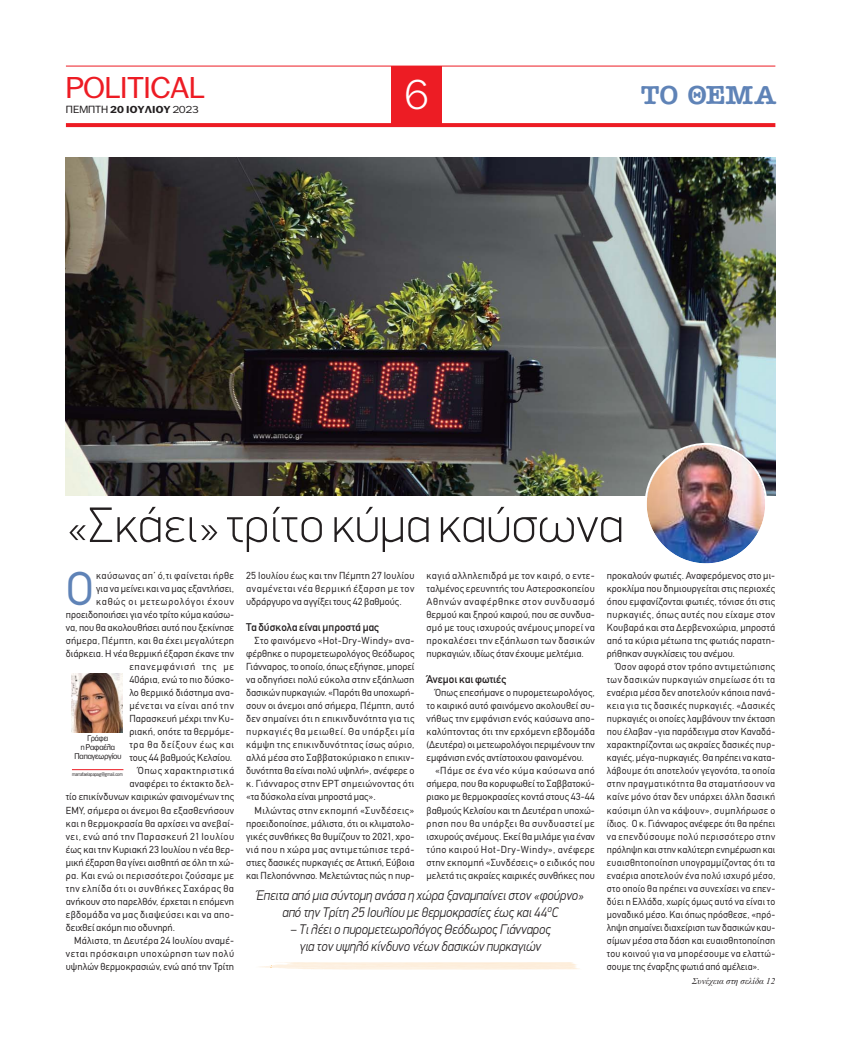
<style>
.page{position:relative;width:841px;height:1039px;background:#fff}
.page>*{position:absolute;margin:0;border:0;box-sizing:border-box;transform-origin:0 0}
.t1{font:100 50px "PF Din Display";color:#231f20;scale:1.05 1}
.t2{font:46.5px "CF Din";color:#5f83b7}
.t3{font:300 40px "PF Franklin Gothic";color:#fff}
.t4{font:29px "PF Franklin Gothic";color:#ed1c24;scale:1.1 1}
.t5{font:26px "American Type ITC Hel Dm Bd";color:#5f83b7;scale:1.06 1}
.t6{font:italic 300 14px/17px "PF Din Display";color:#231f20;text-align:center;scale:.91 1}
.t7{font:11px "CF Din";color:#231f20}
.t8{font:10px/13px "CF Din";letter-spacing:.01em;color:#231f20;text-align:justify}
.t9{font:10px "CF Din";letter-spacing:.055em;color:#231f20}
.t10{font:10px "CF Din";letter-spacing:.035em;color:#231f20}
.t11{font:10px "CF Din";letter-spacing:.075em;color:#231f20}
.t12{font:10px "CF Din";letter-spacing:.05em;color:#231f20}
.t13{font:10px "CF Din";letter-spacing:.04em;color:#231f20}
.t14{font:10px "CF Din";letter-spacing:.06em;color:#231f20}
.t15{font:700 9.7px "PF Franklin Gothic";letter-spacing:.01em;color:#231f20;scale:1.1 1}
.t16{font:italic 9px "Times New Roman";color:#231f20}
.t17{font:8px/9px "PF Franklin Gothic";color:#231f20;text-align:center;scale:.95 1}
.t18{font:5px "PF Franklin Gothic";color:#231f20;scale:.82 1}
.s1{font-weight:400;font-size:10px}
.s2{font-weight:400}
</style>
<div class="page">
<svg style="left:66px;top:123px;width:709px;height:4px;background:#ed2028"></svg>
<div style="left:391px;top:66px;width:50px;height:60px;background:#ed1c24"></div>
<hr style="left:66px;top:66px;width:709px;height:1px;background:#ed1c24">
<img style="left:66px;top:157px;width:708px;height:338px">
<img style="left:71px;top:673px;width:52px;height:60px">
<hr style="left:72px;top:769px;width:51px;height:1px;background:#ed1c24">
<img style="left:644px;top:443px;width:122px;height:121px">
<h3 class="t4" style="left:66px;top:71px;width:127px">ΡOLITICAL</h3>
<h3 class="t3" style="left:405px;top:72px;width:25px">6</h3>
<h3 class="t5" style="left:641px;top:81px;width:129px">TO ΘΕΜΑ</h3>
<p class="t15" style="left:66px;top:104px;width:122px"><span class="s1">ΠΕΜΠΤΗ</span> 20 ΙΟΥΛΙΟΥ <span class="s2">2023</span></p>
<h1 class="t1" style="left:66px;top:495px;width:532px">«Σκάει» τρίτο κύμα καύσωνα</h1>
<h2 class="t2" style="left:66px;top:571px;width:30px">Ο</h2>
<p class="t13" style="left:96px;top:572px;width:139px">καύσωνας απ’ ό,τι φαίνεται ήρθε</p>
<p class="t8" style="left:246px;top:570px;width:170px">25 Ιουλίου έως και την Πέμπτη 27 Ιουλίου αναμένεται νέα θερμική έξαρση με τον υδράργυρο να αγγίξει τους 42 βαθμούς.</p>
<p class="t7" style="left:246px;top:621px;width:134px">Τα δύσκολα είναι μπροστά μας</p>
<p class="t8" style="left:246px;top:635px;width:170px;text-indent:9px">Στο φαινόμενο «Hot-Dry-Windy» ανα&shy;φέρθηκε ο πυρομετεωρολόγος Θεόδωρος Γιάνναρος, το οποίο, όπως εξήγησε, μπορεί να οδηγήσει πολύ εύκολα στην εξάπλωση δασικών πυρκαγιών. «Παρότι θα υποχωρή&shy;σουν οι άνεμοι από σήμερα, Πέμπτη, αυτό δεν σημαίνει ότι η επικινδυνότητα για τις πυρκαγιές θα μειωθεί. Θα υπάρξει μία κάμψη της επικινδυνότητας ίσως αύριο, αλλά μέσα στο Σαββατοκύριακο η επικιν&shy;δυνότητα θα είναι πολύ υψηλή», ανέφερε ο κ. Γιάνναρος στην ΕΡΤ σημειώνοντας ότι «τα δύσκολα είναι μπροστά μας».</p>
<p class="t8" style="left:246px;top:804px;width:170px;text-indent:9px">Μιλώντας στην εκπομπή «Συνδέσεις» προειδοποίησε, μάλιστα, ότι οι κλιματολο&shy;γικές συνθήκες θα θυμίζουν το 2021, χρο&shy;νιά που η χώρα μας αντιμετώπισε τερά&shy;στιες δασικές πυρκαγιές σε Αττική, Εύβοια και Πελοπόννησο. Μελετώντας πώς η πυρ-</p>
<p class="t8" style="left:426px;top:570px;width:170px">καγιά αλληλεπιδρά με τον καιρό, ο εντε&shy;ταλμένος ερευνητής του Αστεροσκοπείου Αθηνών αναφέρθηκε στον συνδυασμό θερμού και ξηρού καιρού, που σε συνδυα&shy;σμό με τους ισχυρούς ανέμους μπορεί να προκαλέσει την εξάπλωση των δασικών πυρκαγιών, ιδίως όταν έχουμε μελτέμια.</p>
<p class="t7" style="left:426px;top:673px;width:81px">Άνεμοι και φωτιές</p>
<p class="t8" style="left:426px;top:687px;width:170px;text-indent:9px">Όπως επεσήμανε ο πυρομετεωρολόγος, το καιρικό αυτό φαινόμενο ακολουθεί συ&shy;νήθως την εμφάνιση ενός καύσωνα απο&shy;καλύπτοντας ότι την ερχόμενη εβδομάδα (Δευτέρα) οι μετεωρολόγοι περιμένουν την εμφάνιση ενός αντίστοιχου φαινομένου.</p>
<p class="t8" style="left:426px;top:765px;width:170px;text-indent:9px">«Πάμε σε ένα νέο κύμα καύσωνα από σήμερα, που θα κορυφωθεί το Σαββατοκύ&shy;ριακο με θερμοκρασίες κοντά στους 43-44 βαθμούς Κελσίου και τη Δευτέρα η υποχώ&shy;ρηση που θα υπάρξει θα συνδυαστεί με ισχυρούς ανέμους. Εκεί θα μιλάμε για έναν τύπο καιρού Hot-Dry-Windy», ανέφερε στην εκπομπή «Συνδέσεις» ο ειδικός που μελετά τις ακραίες καιρικές συνθήκες που</p>
<p class="t8" style="left:606px;top:570px;width:170px">προκαλούν φωτιές. Αναφερόμενος στο μι&shy;κροκλίμα που δημιουργείται στις περιοχές όπου εμφανίζονται φωτιές, τόνισε ότι στις πυρκαγιές, όπως αυτές που είχαμε στον Κουβαρά και στα Δερβενοχώρια, μπροστά από τα κύρια μέτωπα της φωτιάς παρατη&shy;ρήθηκαν συγκλίσεις του ανέμου.</p>
<p class="t8" style="left:606px;top:661px;width:170px;text-indent:9px">Όσον αφορά στον τρόπο αντιμετώπισης των δασικών πυρκαγιών σημείωσε ότι τα εναέρια μέσα δεν αποτελούν κάποια πανά&shy;κεια για τις δασικές πυρκαγιές. «Δασικές πυρκαγιές οι οποίες λαμβάνουν την έκταση που έλαβαν -για παράδειγμα στον Καναδά&shy;χαρακτηρίζονται ως ακραίες δασικές πυρ&shy;καγιές, μέγα-πυρκαγιές. Θα πρέπει να κατα&shy;λάβουμε ότι αποτελούν γεγονότα, τα οποία στην πραγματικότητα θα σταματήσουν να καίνε μόνο όταν δεν υπάρχει άλλη δασική καύσιμη ύλη να κάψουν», συμπλήρωσε ο ίδιος. Ο κ. Γιάνναρος ανέφερε ότι θα πρέπει να επενδύσουμε πολύ περισσότερο στην πρόληψη και στην καλύτερη ενημέρωση και ευαισθητοποίηση υπογραμμίζοντας ότι τα εναέρια αποτελούν ένα πολύ ισχυρό μέσο, στο οποίο θα πρέπει να συνεχίσει να επεν&shy;δύει η Ελλάδα, χωρίς όμως αυτό να είναι το μοναδικό μέσο. Και όπως πρόσθεσε, «πρό&shy;ληψη σημαίνει διαχείριση των δασικών καυ&shy;σίμων μέσα στα δάση και ευαισθητοποίηση του κοινού για να μπορέσουμε να ελαττώ&shy;σουμε της έναρξης φωτιά από αμέλεια».</p>
<p class="t8" style="left:96px;top:583px;width:139px">για να μείνει και να μας εξαντλήσει,</p>
<p class="t11" style="left:96px;top:598px;width:139px">καθώς οι μετεωρολόγοι έχουν</p>
<p class="t8" style="left:66px;top:609px;width:170px">προειδοποιήσει για νέο τρίτο κύμα καύσω-</p>
<p class="t8" style="left:66px;top:622px;width:170px">να, που θα ακολουθήσει αυτό που ξεκίνησε</p>
<p class="t8" style="left:66px;top:635px;width:170px">σήμερα, Πέμπτη, και θα έχει μεγαλύτερη</p>
<p class="t8" style="left:66px;top:648px;width:170px">διάρκεια. Η νέα θερμική έξαρση έκανε την</p>
<p class="t11" style="left:129px;top:663px;width:106px">επανεμφάνισή της με</p>
<p class="t8" style="left:129px;top:674px;width:106px">40άρια, ενώ το πιο δύσκο-</p>
<p class="t8" style="left:129px;top:687px;width:106px">λο θερμικό διάστημα ανα-</p>
<p class="t14" style="left:129px;top:702px;width:106px">μένεται να είναι από την</p>
<p class="t8" style="left:129px;top:713px;width:106px">Παρασκευή μέχρι την Κυ-</p>
<p class="t8" style="left:129px;top:726px;width:106px">ριακή, οπότε τα θερμόμε-</p>
<p class="t11" style="left:129px;top:741px;width:106px">τρα θα δείξουν έως και</p>
<p class="t8" style="left:129px;top:752px;width:104px">τους 44 βαθμούς Κελσίου.</p>
<p class="t9" style="left:138px;top:767px;width:98px">Όπως χαρακτηριστικά</p>
<p class="t8" style="left:129px;top:778px;width:106px">αναφέρει το έκτακτο δελ-</p>
<p class="t8" style="left:66px;top:791px;width:170px">τίο επικίνδυνων καιρικών φαινομένων της</p>
<p class="t8" style="left:66px;top:804px;width:170px">ΕΜΥ, σήμερα οι άνεμοι θα εξασθενήσουν</p>
<p class="t8" style="left:66px;top:817px;width:170px">και η θερμοκρασία θα αρχίσει να ανεβαί-</p>
<p class="t12" style="left:66px;top:832px;width:170px">νει, ενώ από την Παρασκευή 21 Ιουλίου</p>
<p class="t8" style="left:66px;top:843px;width:170px">έως και την Κυριακή 23 Ιουλίου η νέα θερ-</p>
<p class="t8" style="left:66px;top:856px;width:170px">μική έξαρση θα γίνει αισθητή σε όλη τη χώ-</p>
<p class="t10" style="left:66px;top:871px;width:170px">ρα. Και ενώ οι περισσότεροι ζούσαμε με</p>
<p class="t9" style="left:66px;top:884px;width:170px">την ελπίδα ότι οι συνθήκες Σαχάρας θα</p>
<p class="t8" style="left:66px;top:895px;width:170px">ανήκουν στο παρελθόν, έρχεται η επόμενη</p>
<p class="t10" style="left:66px;top:910px;width:170px">εβδομάδα να μας διαψεύσει και να απο-</p>
<p class="t8" style="left:66px;top:921px;width:111px">δειχθεί ακόμη πιο οδυνηρή.</p>
<p class="t8" style="left:74px;top:934px;width:161px">Μάλιστα, τη Δευτέρα 24 Ιουλίου αναμέ-</p>
<p class="t9" style="left:66px;top:949px;width:170px">νεται πρόσκαιρη υποχώρηση των πολύ</p>
<p class="t8" style="left:66px;top:960px;width:170px">υψηλών θερμοκρασιών, ενώ από την Τρίτη</p>
<p class="t17" style="left:74px;top:734px;width:51px">Γράφει<br>η Ραφαέλα<br>Παπαγεωργίου</p>
<p class="t18" style="left:72px;top:771px;width:63px">marrafaelapapag@gmail.com</p>
<h3 class="t6" style="left:257px;top:888px;width:361px">Έπειτα από μια σύντομη ανάσα η χώρα ξαναμπαίνει στον «φούρνο» από την Τρίτη 25 Ιουλίου με θερμοκρασίες έως και 44<sup>ο</sup>C</h3>
<h3 class="t6" style="left:290px;top:922px;width:287px">– Τι λέει ο πυρομετεωρολόγος Θεόδωρος Γιάνναρος για τον υψηλό κίνδυνο νέων δασικών πυρκαγιών</h3>
<p class="t16" style="left:691px;top:975px;width:84px">Συνέχεια στη σελίδα 12</p>
</div>
